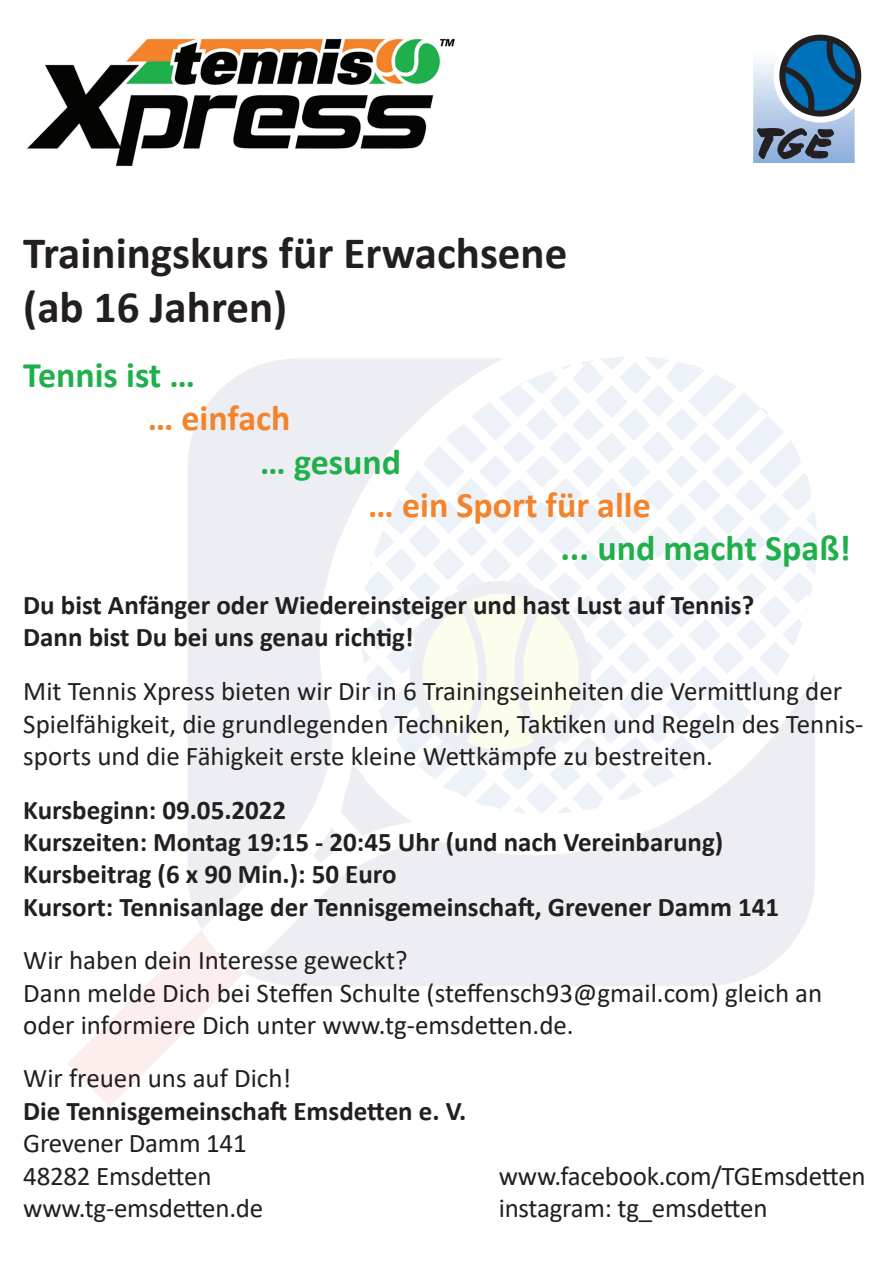
<style>
.page{position:relative;width:893px;height:1263px;background:#fff}
.page>*{position:absolute;margin:0;border:0;box-sizing:border-box;transform-origin:0 0}
.t1{font:700 45px/54px "Calibri";color:#231f20}
.t2{font:700 36px "Calibri";color:#20b04b}
.t3{font:700 36px "Calibri";color:#f48329}
.t4{font:27px/32.4px "Calibri";color:#231f20}
.t5{font:700 27px/32.4px "Calibri";color:#231f20}
</style>
<div class="page">
<svg style="left:188px;top:358px;width:627px;height:628px;background:#eeeff4"></svg>
<svg style="left:67px;top:930px;width:177px;height:177px"></svg>
<svg style="left:313px;top:357px;width:504px;height:506px"></svg>
<hr style="left:753px;top:55px;width:102px;height:1px;background:#fbfcfd">
<hr style="left:753px;top:56px;width:102px;height:1px;background:#fafbfd">
<hr style="left:753px;top:57px;width:102px;height:1px;background:#f9fafc">
<hr style="left:753px;top:58px;width:102px;height:1px;background:#f7fafc">
<hr style="left:753px;top:59px;width:102px;height:1px;background:#f6f9fc">
<hr style="left:753px;top:60px;width:102px;height:1px;background:#f5f8fc">
<hr style="left:753px;top:61px;width:102px;height:1px;background:#f4f7fc">
<hr style="left:753px;top:62px;width:102px;height:1px;background:#f3f6fb">
<hr style="left:753px;top:63px;width:102px;height:1px;background:#f2f6fb">
<hr style="left:753px;top:64px;width:102px;height:1px;background:#f0f5fa">
<hr style="left:753px;top:65px;width:102px;height:1px;background:#eff3fa">
<hr style="left:753px;top:66px;width:102px;height:1px;background:#eef3f9">
<hr style="left:753px;top:67px;width:102px;height:1px;background:#edf2f9">
<hr style="left:753px;top:68px;width:102px;height:1px;background:#ecf2f9">
<hr style="left:753px;top:69px;width:102px;height:1px;background:#ebf0f8">
<hr style="left:753px;top:70px;width:102px;height:1px;background:#eaf0f8">
<hr style="left:753px;top:71px;width:102px;height:1px;background:#e9eff8">
<hr style="left:753px;top:72px;width:102px;height:1px;background:#e8eef8">
<hr style="left:753px;top:73px;width:102px;height:1px;background:#e5edf7">
<hr style="left:753px;top:74px;width:102px;height:2px;background:#e4ecf7">
<hr style="left:753px;top:76px;width:102px;height:1px;background:#e3ebf6">
<hr style="left:753px;top:77px;width:102px;height:1px;background:#e1e9f6">
<hr style="left:753px;top:78px;width:102px;height:2px;background:#e0e8f5">
<hr style="left:753px;top:80px;width:102px;height:1px;background:#dde7f4">
<hr style="left:753px;top:81px;width:102px;height:1px;background:#dce6f4">
<hr style="left:753px;top:82px;width:102px;height:1px;background:#dbe5f4">
<hr style="left:753px;top:83px;width:102px;height:1px;background:#dae5f4">
<hr style="left:753px;top:84px;width:102px;height:1px;background:#d9e4f3">
<hr style="left:753px;top:85px;width:102px;height:1px;background:#d8e3f3">
<hr style="left:753px;top:86px;width:102px;height:1px;background:#d7e3f3">
<hr style="left:753px;top:87px;width:102px;height:1px;background:#d6e2f2">
<hr style="left:753px;top:88px;width:102px;height:1px;background:#d5e1f2">
<hr style="left:753px;top:89px;width:102px;height:1px;background:#d4e0f1">
<hr style="left:753px;top:90px;width:102px;height:1px;background:#d3dff1">
<hr style="left:753px;top:91px;width:102px;height:1px;background:#d2dff1">
<hr style="left:753px;top:92px;width:102px;height:1px;background:#d1ddf0">
<hr style="left:753px;top:93px;width:102px;height:1px;background:#d0ddf0">
<hr style="left:753px;top:94px;width:102px;height:1px;background:#cfdcef">
<hr style="left:753px;top:95px;width:102px;height:1px;background:#cedcef">
<hr style="left:753px;top:96px;width:102px;height:2px;background:#ccdaef">
<hr style="left:753px;top:98px;width:102px;height:1px;background:#cbdaef">
<hr style="left:753px;top:99px;width:102px;height:1px;background:#c8d8ee">
<hr style="left:753px;top:100px;width:102px;height:2px;background:#c7d7ee">
<hr style="left:753px;top:102px;width:102px;height:1px;background:#c5d5ed">
<hr style="left:753px;top:103px;width:102px;height:1px;background:#c4d4ec">
<hr style="left:753px;top:104px;width:102px;height:1px;background:#c3d4ec">
<hr style="left:753px;top:105px;width:102px;height:1px;background:#c2d3eb">
<hr style="left:753px;top:106px;width:102px;height:1px;background:#c1d2eb">
<hr style="left:753px;top:107px;width:102px;height:1px;background:#c0d1eb">
<hr style="left:753px;top:108px;width:102px;height:1px;background:#bfd1eb">
<hr style="left:753px;top:109px;width:102px;height:1px;background:#bed0eb">
<hr style="left:753px;top:110px;width:102px;height:1px;background:#bdcfea">
<hr style="left:753px;top:111px;width:102px;height:1px;background:#bccfea">
<hr style="left:753px;top:112px;width:102px;height:1px;background:#bbcee9">
<hr style="left:753px;top:113px;width:102px;height:1px;background:#bacee9">
<hr style="left:753px;top:114px;width:102px;height:1px;background:#bacde9">
<hr style="left:753px;top:115px;width:102px;height:1px;background:#b9cce8">
<hr style="left:753px;top:116px;width:102px;height:1px;background:#b8cbe8">
<hr style="left:753px;top:117px;width:102px;height:1px;background:#b7cae7">
<hr style="left:753px;top:118px;width:102px;height:1px;background:#b6cae7">
<hr style="left:753px;top:119px;width:102px;height:1px;background:#b5c9e7">
<hr style="left:753px;top:120px;width:102px;height:1px;background:#b4c9e7">
<hr style="left:753px;top:121px;width:102px;height:1px;background:#b3c8e7">
<hr style="left:753px;top:122px;width:102px;height:1px;background:#b2c7e6">
<hr style="left:753px;top:123px;width:102px;height:1px;background:#b1c7e6">
<hr style="left:753px;top:124px;width:102px;height:1px;background:#b0c6e6">
<hr style="left:753px;top:125px;width:102px;height:2px;background:#aec5e5">
<hr style="left:753px;top:127px;width:102px;height:1px;background:#adc4e5">
<hr style="left:753px;top:128px;width:102px;height:1px;background:#abc2e4">
<hr style="left:753px;top:129px;width:102px;height:1px;background:#aac3e4">
<hr style="left:753px;top:130px;width:102px;height:1px;background:#a9c2e4">
<hr style="left:753px;top:131px;width:102px;height:1px;background:#a8c1e4">
<hr style="left:753px;top:132px;width:102px;height:1px;background:#a7c1e4">
<hr style="left:753px;top:133px;width:102px;height:1px;background:#a6c0e3">
<hr style="left:753px;top:134px;width:102px;height:1px;background:#a5c0e3">
<hr style="left:753px;top:135px;width:102px;height:1px;background:#a5bfe3">
<hr style="left:753px;top:136px;width:102px;height:1px;background:#a4bee3">
<hr style="left:753px;top:137px;width:102px;height:1px;background:#a3bee2">
<hr style="left:753px;top:138px;width:102px;height:1px;background:#a2bde2">
<hr style="left:753px;top:139px;width:102px;height:1px;background:#a1bce2">
<hr style="left:753px;top:140px;width:102px;height:1px;background:#a0bbe1">
<hr style="left:753px;top:141px;width:102px;height:1px;background:#9fbbe1">
<hr style="left:753px;top:142px;width:102px;height:1px;background:#9ebae1">
<hr style="left:753px;top:143px;width:102px;height:1px;background:#9dbae1">
<hr style="left:753px;top:144px;width:102px;height:1px;background:#9cb9e0">
<hr style="left:753px;top:145px;width:102px;height:1px;background:#9bb9e0">
<hr style="left:753px;top:146px;width:102px;height:1px;background:#9ab8e0">
<hr style="left:753px;top:147px;width:102px;height:1px;background:#99b7df">
<hr style="left:753px;top:148px;width:102px;height:1px;background:#98b7df">
<hr style="left:753px;top:149px;width:102px;height:1px;background:#97b6df">
<hr style="left:753px;top:150px;width:102px;height:1px;background:#96b6df">
<hr style="left:753px;top:151px;width:102px;height:1px;background:#95b5de">
<hr style="left:753px;top:152px;width:102px;height:1px;background:#94b4de">
<hr style="left:753px;top:153px;width:102px;height:1px;background:#93b4de">
<hr style="left:753px;top:154px;width:102px;height:1px;background:#92b3dd">
<hr style="left:753px;top:155px;width:102px;height:1px;background:#91b3dd">
<hr style="left:753px;top:156px;width:102px;height:1px;background:#90b2dd">
<hr style="left:753px;top:157px;width:102px;height:2px;background:#8eb2dd">
<hr style="left:753px;top:159px;width:102px;height:1px;background:#8db1dc">
<hr style="left:753px;top:160px;width:102px;height:1px;background:#8bafdc">
<hr style="left:753px;top:161px;width:102px;height:2px;background:#89afdc">
<hr style="left:753px;top:163px;width:102px;height:1px;background:#89aedb">
<svg style="left:779px;top:35px;width:82px;height:82px;background:#40759a"></svg>
<svg style="left:757px;top:128px;width:77px;height:31px"></svg>
<img style="left:27px;top:38px;width:428px;height:129px">
<h1 class="t1" style="left:23px;top:226px;width:546px">Trainingskurs für Erwachsene (ab 16 Jahren)</h1>
<h2 class="t2" style="left:23px;top:350px;width:173px">Tennis ist …</h2>
<h2 class="t3" style="left:148px;top:393px;width:144px">… einfach</h2>
<h2 class="t2" style="left:260px;top:436px;width:142px">… gesund</h2>
<h2 class="t3" style="left:368px;top:479px;width:284px">… ein Sport für alle</h2>
<h2 class="t2" style="left:560px;top:523px;width:292px">... und macht Spaß!</h2>
<p class="t5" style="left:23px;top:588px;width:732px">Du bist Anfänger oder Wiedereinsteiger und hast Lust auf Tennis?<br>Dann bist Du bei uns genau richtig!</p>
<p class="t4" style="left:23px;top:674px;width:842px">Mit Tennis Xpress bieten wir Dir in 6 Trainingseinheiten die Vermittlung der<br>Spielfähigkeit, die grundlegenden Techniken, Taktiken und Regeln des Tennis&shy;sports und die Fähigkeit erste kleine Wettkämpfe zu bestreiten.</p>
<p class="t5" style="left:23px;top:793px;width:757px">Kursbeginn: 09.05.2022<br>Kurszeiten: Montag 19:15 - 20:45 Uhr (und nach Vereinbarung)<br>Kursbeitrag (6 x 90 Min.): 50 Euro<br>Kursort: Tennisanlage der Tennisgemeinschaft, Grevener Damm 141</p>
<p class="t4" style="left:23px;top:943px;width:801px">Wir haben dein Interesse geweckt?<br>Dann melde Dich bei Steffen Schulte (steffensch93@gmail.com) gleich an oder informiere Dich unter www.tg-emsdetten.de.</p>
<p class="t4" style="left:23px;top:1061px;width:270px">Wir freuen uns auf Dich!</p>
<p class="t5" style="left:23px;top:1094px;width:445px">Die Tennisgemeinschaft Emsdetten e. V.</p>
<p class="t4" style="left:23px;top:1126px;width:225px">Grevener Damm 141<br>48282 Emsdetten</p>
<p class="t4" style="left:499px;top:1159px;width:368px">www.facebook.com/TGEmsdetten</p>
<p class="t4" style="left:23px;top:1191px;width:241px">www.tg-emsdetten.de</p>
<p class="t4" style="left:499px;top:1191px;width:270px">instagram: tg_emsdetten</p>
</div>
